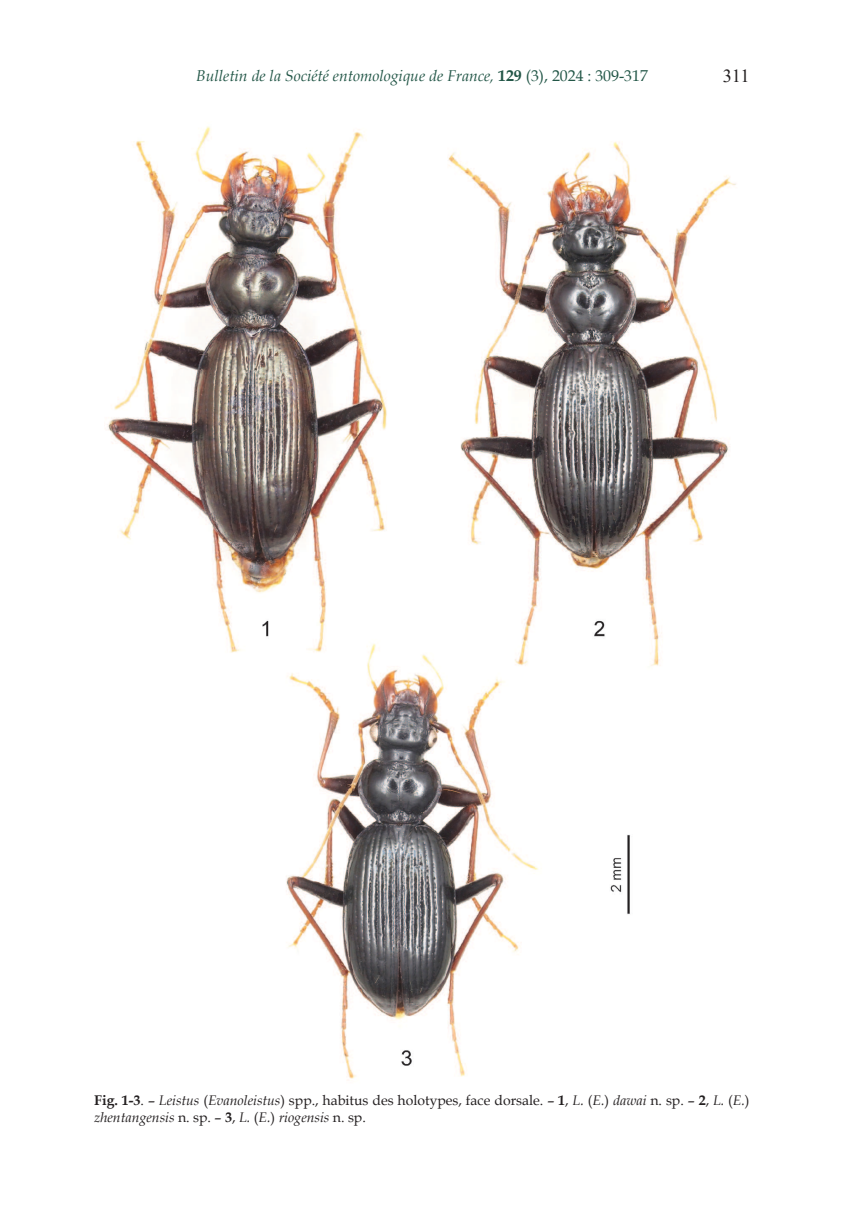
<style>
.page{position:relative;width:844px;height:1216px;background:#fff}
.page>*{position:absolute;margin:0;border:0;box-sizing:border-box;transform-origin:0 0}
.t1{font:18.38px "Times New Roman";color:#231f20}
.t2{font:italic 15.75px "Book Antiqua";color:#225647}
.t3{font:14px/16.8px "Book Antiqua";color:#231f20}
.s1{font-weight:700;font-style:normal}
.s2{font-style:normal}
.s3{font-weight:700}
.s4{font-style:italic}
</style>
<div class="page">
<img style="left:107px;top:126px;width:629px;height:955px">
<p class="t2" style="left:196px;top:65px;width:453px">Bulletin de la Société entomologique de France, <span class="s1">129</span> <span class="s2">(3), 2024 : 309-317</span></p>
<h1 class="t1" style="left:722px;top:63px;width:28px">311</h1>
<p class="t3" style="left:94px;top:1091px;width:656px"><span class="s3">Fig. 1-3</span>. – <span class="s4">Leistus</span> (<span class="s4">Evanoleistus</span>) spp., habitus des holotypes, face dorsale. – <span class="s3">1</span>, <span class="s4">L.</span> (<span class="s4">E.</span>) <span class="s4">dawai</span> n. sp. – <span class="s3">2</span>, <span class="s4">L.</span> (<span class="s4">E.</span>) <span class="s4">zhentangensis</span> n. sp. – <span class="s3">3</span>, <span class="s4">L.</span> (<span class="s4">E.</span>) <span class="s4">riogensis</span> n. sp.</p>
</div>
